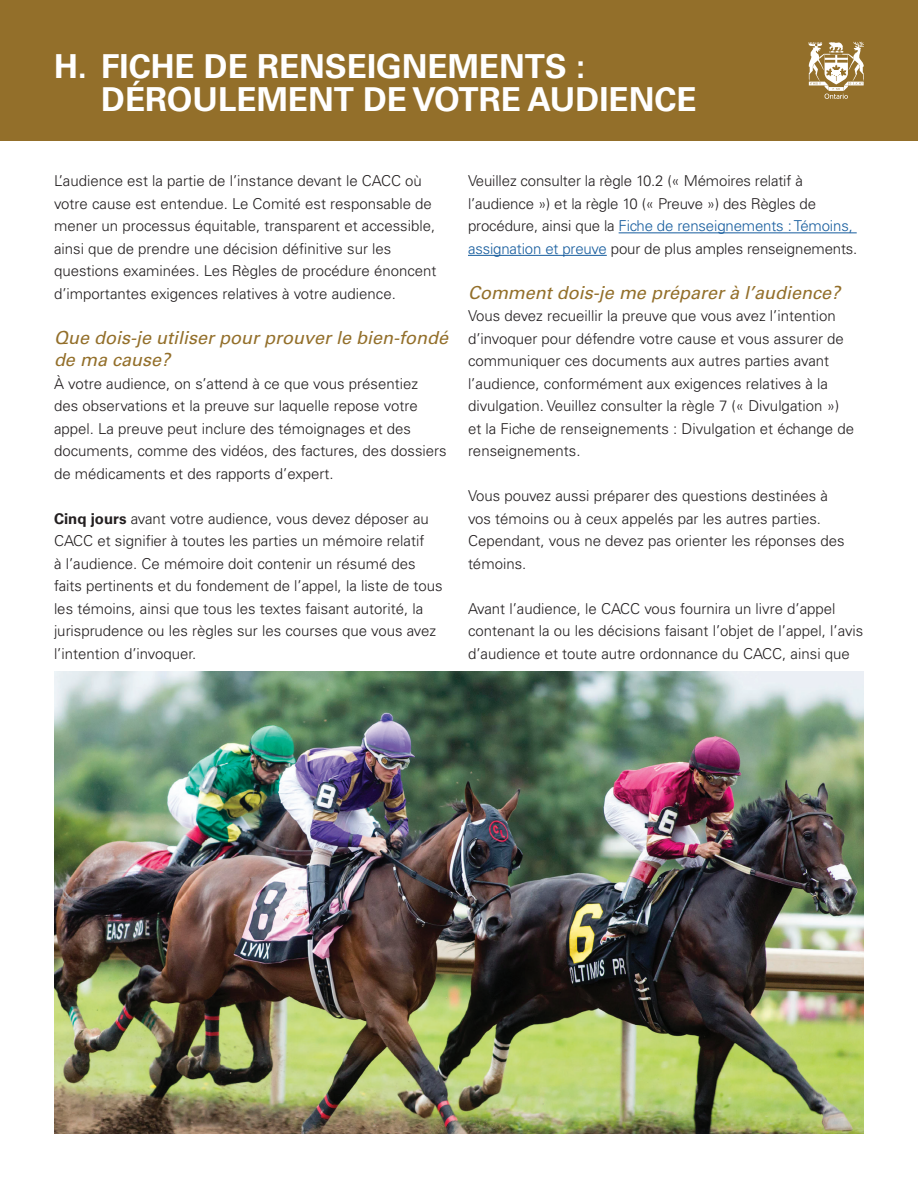
<style>
.page{position:relative;width:918px;height:1188px;background:#fff}
.page>*{position:absolute;margin:0;border:0;box-sizing:border-box;transform-origin:0 0}
.t1{font:700 33px/33px "Univers LT Std";color:#fff}
.t2{font:italic 18px/22.5px "Univers LT Std";color:#936f2a}
.t3{font:300 15px/22.5px "Univers LT Std";color:#231f20}
.s1{font-weight:700}
.s2{color:#175d9e}
</style>
<div class="page">
<div style="left:0;top:0;width:918px;height:141px;background:#936f2a"></div>
<svg style="left:809px;top:42px;width:55px;height:57px"></svg>
<img style="left:54px;top:672px;width:810px;height:462px">
<hr style="left:619px;top:232px;width:238px;height:1px;background:#175d9e">
<hr style="left:468px;top:255px;width:139px;height:1px;background:#175d9e">
<h1 class="t1" style="left:101px;top:50px;width:597px;text-indent:-47px">H. FICHE DE RENSEIGNEMENTS :<br>DÉROULEMENT DE VOTRE AUDIENCE</h1>
<p class="t3" style="left:54px;top:170px;width:384px">L’audience est la partie de l’instance devant le CACC où votre cause est entendue. Le Comité est responsable de mener un processus équitable, transparent et accessible, ainsi que de prendre une décision définitive sur les questions examinées. Les Règles de procédure énoncent d’importantes exigences relatives à votre audience.</p>
<p class="t2" style="left:54px;top:327px;width:396px">Que dois-je utiliser pour prouver le bien-fondé de ma cause?</p>
<p class="t3" style="left:54px;top:372px;width:394px">À votre audience, on s’attend à ce que vous présentiez<br>des observations et la preuve sur laquelle repose votre appel. La preuve peut inclure des témoignages et des documents, comme des vidéos, des factures, des dossiers de médicaments et des rapports d’expert.</p>
<p class="t3" style="left:54px;top:507px;width:390px"><span class="s1">Cinq jours</span> avant votre audience, vous devez déposer au CACC et signifier à toutes les parties un mémoire relatif<br>à l’audience. Ce mémoire doit contenir un résumé des faits pertinents et du fondement de l’appel, la liste de tous les témoins, ainsi que tous les textes faisant autorité, la jurisprudence ou les règles sur les courses que vous avez l’intention d’invoquer.</p>
<p class="t3" style="left:468px;top:170px;width:391px">Veuillez consulter la règle 10.2 (« Mémoires relatif à l’audience ») et la règle 10 (« Preuve ») des Règles de procédure, ainsi que la <span class="s2">Fiche de renseignements : Témoins, assignation et preuve</span> pour de plus amples renseignements.</p>
<p class="t2" style="left:468px;top:282px;width:374px">Comment dois-je me préparer à l’audience?</p>
<p class="t3" style="left:468px;top:305px;width:388px">Vous devez recueillir la preuve que vous avez l’intention d’invoquer pour défendre votre cause et vous assurer de communiquer ces documents aux autres parties avant l’audience, conformément aux exigences relatives à la divulgation. Veuillez consulter la règle 7 (« Divulgation ») et la Fiche de renseignements : Divulgation et échange de renseignements.</p>
<p class="t3" style="left:468px;top:485px;width:378px">Vous pouvez aussi préparer des questions destinées à vos témoins ou à ceux appelés par les autres parties.<br>Cependant, vous ne devez pas orienter les réponses des témoins.</p>
<p class="t3" style="left:468px;top:597px;width:397px">Avant l’audience, le CACC vous fournira un livre d’appel contenant la ou les décisions faisant l’objet de l’appel, l’avis d’audience et toute autre ordonnance du CACC, ainsi que</p>
</div>
